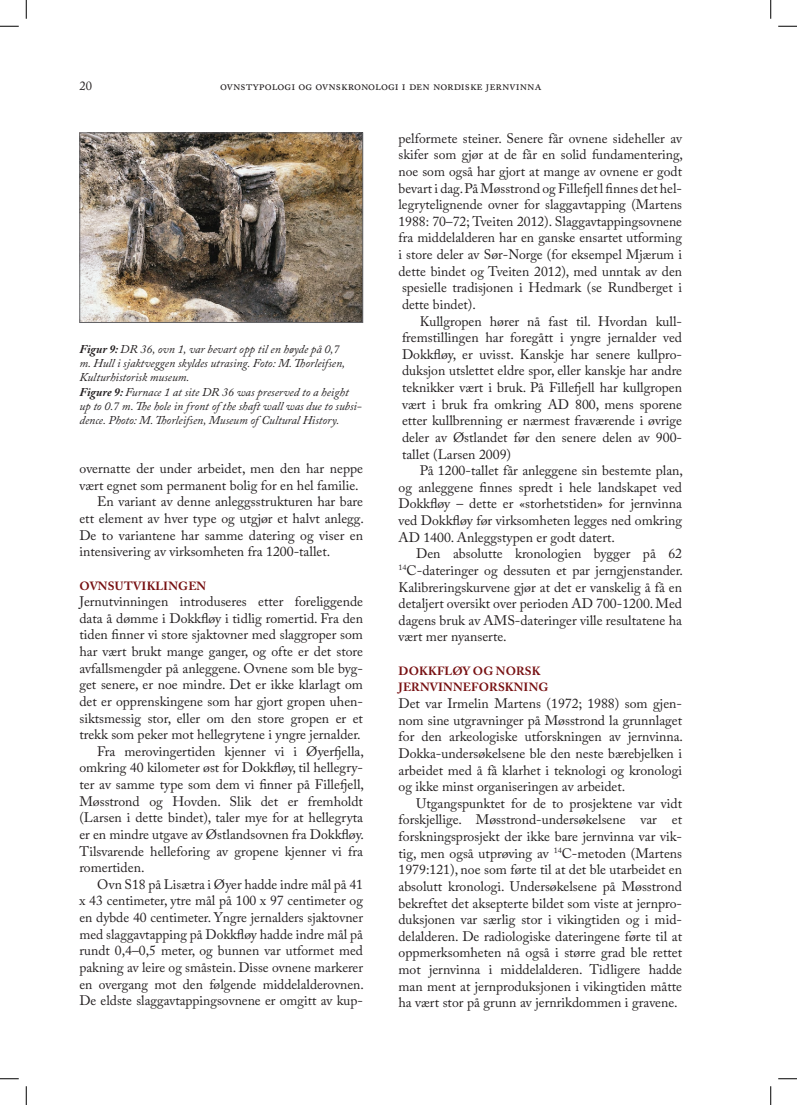
<style>
.page{position:relative;width:797px;height:1105px;background:#fff}
.page>*{position:absolute;margin:0;border:0;box-sizing:border-box;transform-origin:0 0}
.t1{font:13.75px/16.6px "Adobe Caslon Pro";color:#231f20;text-align:justify}
.t2{font:13.75px "Adobe Caslon Pro";letter-spacing:-.025em;color:#231f20}
.t3{font:13.75px "Adobe Caslon Pro";letter-spacing:-.02em;color:#231f20}
.t4{font:12.5px "Adobe Caslon Pro";color:#231f20}
.t5{font:italic 11.88px/14.2px "Adobe Caslon Pro";color:#231f20}
.t6{font:700 11.88px/16.6px "Adobe Caslon Pro";letter-spacing:.015em;color:#771012}
.s1{font-weight:700}
</style>
<div class="page">
<img style="left:81px;top:135px;width:280px;height:186px">
<div style="left:79px;top:133px;width:284px;height:190px;border:1px solid #636366"></div>
<svg style="left:0;top:25px;width:19px;height:2px"></svg>
<svg style="left:778px;top:25px;width:19px;height:2px"></svg>
<svg style="left:0;top:1078px;width:19px;height:1px"></svg>
<svg style="left:778px;top:1078px;width:19px;height:1px"></svg>
<svg style="left:25px;top:0;width:2px;height:19px"></svg>
<svg style="left:25px;top:1086px;width:2px;height:19px"></svg>
<svg style="left:770px;top:0;width:1px;height:19px"></svg>
<svg style="left:770px;top:1086px;width:1px;height:19px"></svg>
<p class="t4" style="left:79px;top:78px;width:14px">20</p>
<p class="t4" style="left:220px;top:78px;width:323px">ovnstypologi og ovnskronologi i den nordiske jernvinna</p>
<p class="t5" style="left:79px;top:342px;width:284px"><span class="s1">Figur 9:</span> DR 36, ovn 1, var bevart opp til en høyde på 0,7<br>m. Hull i sjaktveggen skyldes utrasing. Foto: M. Thorleifsen, Kulturhistorisk museum.<br><span class="s1">Figure 9:</span> Furnace 1 at site DR 36 was preserved to a height up to 0.7 m. The hole in front of the shaft wall was due to subsi&shy;dence. Photo: M. Thorleifsen, Museum of Cultural History.</p>
<p class="t1" style="left:79px;top:460px;width:285px">overnatte der under arbeidet, men den har neppe</p>
<p class="t1" style="left:79px;top:477px;width:281px">vært egnet som permanent bolig for en hel familie.</p>
<p class="t1" style="left:97px;top:493px;width:267px">En variant av denne anleggsstrukturen har bare</p>
<p class="t1" style="left:79px;top:510px;width:286px">ett element av hver type og utgjør et halvt anlegg.</p>
<p class="t1" style="left:79px;top:527px;width:285px">De to variantene har samme datering og viser en</p>
<p class="t1" style="left:79px;top:543px;width:252px">intensivering av virksomheten fra 1200-tallet.</p>
<p class="t6" style="left:79px;top:577px;width:128px">OVNSUTVIKLINGEN</p>
<p class="t1" style="left:79px;top:593px;width:285px">Jernutvinningen introduseres etter foreliggende</p>
<p class="t1" style="left:79px;top:610px;width:285px">data å dømme i Dokkfløy i tidlig romertid. Fra den</p>
<p class="t1" style="left:79px;top:626px;width:285px">tiden finner vi store sjaktovner med slaggroper som</p>
<p class="t1" style="left:79px;top:643px;width:285px">har vært brukt mange ganger, og ofte er det store</p>
<p class="t1" style="left:79px;top:660px;width:285px">avfallsmengder på anleggene. Ovnene som ble byg-</p>
<p class="t1" style="left:79px;top:676px;width:285px">get senere, er noe mindre. Det er ikke klarlagt om</p>
<p class="t1" style="left:79px;top:693px;width:285px">det er opprenskingene som har gjort gropen uhen-</p>
<p class="t1" style="left:79px;top:709px;width:285px">siktsmessig stor, eller om den store gropen er et</p>
<p class="t1" style="left:79px;top:726px;width:283px">trekk som peker mot hellegrytene i yngre jernalder.</p>
<p class="t1" style="left:97px;top:743px;width:268px">Fra merovingertiden kjenner vi i Øyerfjella,</p>
<p class="t2" style="left:79px;top:760px;width:285px">omkring 40 kilometer øst for Dokkfløy, til hellegry-</p>
<p class="t1" style="left:79px;top:776px;width:286px">ter av samme type som dem vi finner på Fillefjell,</p>
<p class="t1" style="left:79px;top:793px;width:285px">Møsstrond og Hovden. Slik det er fremholdt</p>
<p class="t1" style="left:79px;top:809px;width:285px">(Larsen i dette bindet), taler mye for at hellegryta</p>
<p class="t1" style="left:79px;top:826px;width:286px">er en mindre utgave av Østlandsovnen fra Dokkfløy.</p>
<p class="t1" style="left:79px;top:842px;width:285px">Tilsvarende helleforing av gropene kjenner vi fra</p>
<p class="t1" style="left:79px;top:859px;width:67px">romertiden.</p>
<p class="t1" style="left:97px;top:876px;width:267px">Ovn S18 på Lisætra i Øyer hadde indre mål på 41</p>
<p class="t1" style="left:79px;top:892px;width:285px">x 43 centimeter, ytre mål på 100 x 97 centimeter og</p>
<p class="t3" style="left:79px;top:909px;width:285px">en dybde 40 centimeter. Yngre jernalders sjaktovner</p>
<p class="t1" style="left:79px;top:926px;width:285px">med slaggavtapping på Dokkfløy hadde indre mål på</p>
<p class="t1" style="left:79px;top:942px;width:285px">rundt 0,4–0,5 meter, og bunnen var utformet med</p>
<p class="t1" style="left:79px;top:959px;width:285px">pakning av leire og småstein. Disse ovnene markerer</p>
<p class="t1" style="left:79px;top:975px;width:286px">en overgang mot den følgende middelalderovnen.</p>
<p class="t1" style="left:79px;top:992px;width:285px">De eldste slaggavtappingsovnene er omgitt av kup-</p>
<p class="t1" style="left:398px;top:130px;width:286px">pelformete steiner. Senere får ovnene sideheller av skifer som gjør at de får en solid fundamentering, noe som også har gjort at mange av ovnene er godt bevart i dag. På Møsstrond og Fillefjell finnes det hel&shy;legrytelignende ovner for slaggavtapping (Martens 1988: 70–72; Tveiten 2012). Slaggavtappingsovnene fra middelalderen har en ganske ensartet utforming i store deler av Sør-Norge (for eksempel Mjærum i dette bindet og Tveiten 2012), med unntak av den spesielle tradisjonen i Hedmark (se Rundberget i dette bindet).</p>
<p class="t1" style="left:402px;top:312px;width:281px;text-indent:18px">Kullgropen hører nå fast til. Hvordan kull&shy;fremstillingen har foregått i yngre jernalder ved Dokkfløy, er uvisst. Kanskje har senere kullpro&shy;duksjon utslettet eldre spor, eller kanskje har andre teknikker vært i bruk. På Fillefjell har kullgropen vært i bruk fra omkring AD 800, mens sporene etter kullbrenning er nærmest fraværende i øvrige deler av Østlandet før den senere delen av 900- tallet (Larsen 2009)</p>
<p class="t1" style="left:398px;top:462px;width:286px;text-indent:21px">På 1200-tallet får anleggene sin bestemte plan, og anleggene finnes spredt i hele landskapet ved Dokkfløy – dette er «storhetstiden» for jernvinna ved Dokkfløy før virksomheten legges ned omkring AD 1400. Anleggstypen er godt datert.</p>
<p class="t1" style="left:398px;top:545px;width:286px;text-indent:18px">Den absolutte kronologien bygger på 62<br><sup>14</sup>C-dateringer og dessuten et par jerngjenstander.<br>Kalibreringskurvene gjør at det er vanskelig å få en detaljert oversikt over perioden AD 700-1200. Med dagens bruk av AMS-dateringer ville resultatene ha vært mer nyanserte.</p>
<p class="t6" style="left:398px;top:662px;width:151px">DOKKFLØY OG NORSK<br>JERNVINNEFORSKNING</p>
<p class="t1" style="left:398px;top:695px;width:286px">Det var Irmelin Martens (1972; 1988) som gjen&shy;nom sine utgravninger på Møsstrond la grunnlaget for den arkeologiske utforskningen av jernvinna.<br>Dokka-undersøkelsene ble den neste bærebjelken i arbeidet med å få klarhet i teknologi og kronologi og ikke minst organiseringen av arbeidet.</p>
<p class="t1" style="left:398px;top:795px;width:285px;text-indent:18px">Utgangspunktet for de to prosjektene var vidt forskjellige. Møsstrond-undersøkelsene var et forskningsprosjekt der ikke bare jernvinna var vik&shy;tig, men også utprøving av <sup>14</sup>C-metoden (Martens 1979:121), noe som førte til at det ble utarbeidet en absolutt kronologi. Undersøkelsene på Møsstrond bekreftet det aksepterte bildet som viste at jernpro&shy;duksjonen var særlig stor i vikingtiden og i mid&shy;delalderen. De radiologiske dateringene førte til at oppmerksomheten nå også i større grad ble rettet mot jernvinna i middelalderen. Tidligere hadde man ment at jernproduksjonen i vikingtiden måtte ha vært stor på grunn av jernrikdommen i gravene.</p>
</div>
